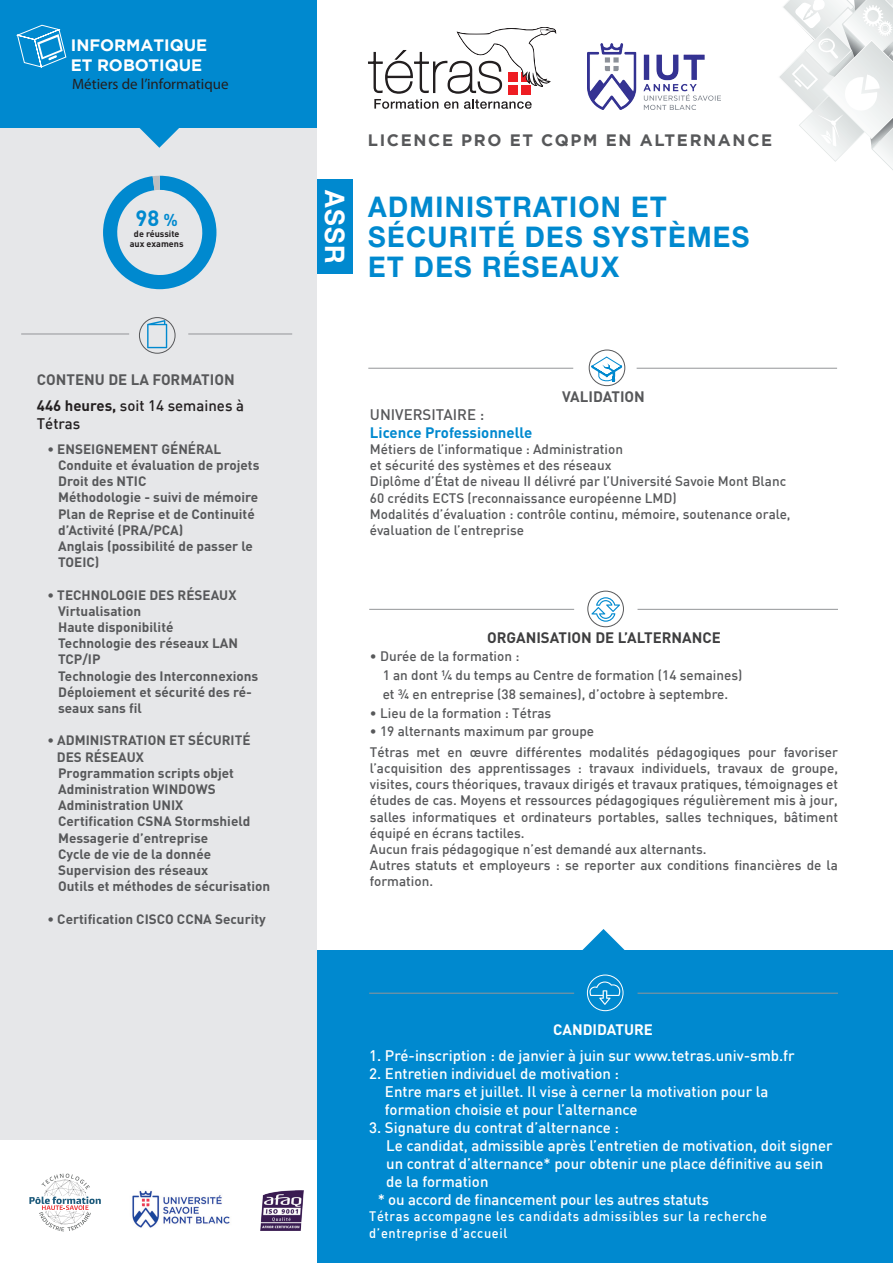
<style>
.page{position:relative;width:893px;height:1263px;background:#fff}
.page>*{position:absolute;margin:0;border:0;box-sizing:border-box;transform-origin:0 0}
.t1{font:700 28.5px/30px "Helvetica Neue LT Std";letter-spacing:.05em;color:#0089cf;scale:.95 1}
.t2{font:700 27px "Helvetica Neue LT Std";color:#fff;scale:.95 1}
.t3{font:700 21.9px "DIN";color:#0089cf}
.t4{font:700 16.5px "Gotham";letter-spacing:.1em;color:#57585a}
.t5{font:700 16.5px/19.8px "Gotham";color:#fff}
.t6{font:500 15px/18px "DIN";color:#fff}
.t7{font:700 15px/26.5px "DIN";color:#57585a}
.t8{font:700 15px "DIN";color:#3e3e3f}
.t9{font:15px "Myriad Pro";color:#231f20}
.t10{font:700 15px "DIN";color:#0089cf}
.t11{font:500 15px "DIN";color:#57585a}
.t12{font:700 15px "DIN";color:#fff}
.t13{font:500 15px "DIN";color:#231f20}
.t14{font:500 13.5px/16.2px "DIN";color:#57585a}
.t15{font:700 13.5px/16.2px "DIN";color:#57585a}
.t16{font:500 13.5px/16.2px "DIN";letter-spacing:.05em;color:#fff;scale:.95 1}
.t17{font:700 9px/10.8px "DIN";color:#231f20;text-align:center}
.s1{font-size:16.95px}
.s2{color:#231f20}
.s3{font-weight:500;color:#231f20}
</style>
<div class="page">
<div style="left:0;top:0;width:317px;height:1263px;background:#e6e7e9"></div>
<div style="left:317px;top:951px;width:576px;height:312px;background:#0089cf"></div>
<svg style="left:147px;top:320px;width:20px;height:28px"></svg>
<div style="left:139px;top:317px;width:36px;height:37px;border:1px solid #57585a;border-radius:50%"></div>
<hr style="left:368px;top:368px;width:205px;height:1px;background:#939598">
<hr style="left:637px;top:368px;width:200px;height:1px;background:#939598">
<div style="left:589px;top:350px;width:36px;height:36px;border:1px solid #57585a;border-radius:50%"></div>
<div style="left:587px;top:591px;width:37px;height:36px;border:1px solid #57585a;border-radius:50%"></div>
<hr style="left:369px;top:609px;width:205px;height:1px;background:#939598">
<hr style="left:637px;top:609px;width:201px;height:1px;background:#939598">
<svg style="left:591px;top:597px;width:29px;height:25px"></svg>
<svg style="left:591px;top:356px;width:31px;height:30px"></svg>
<hr style="left:21px;top:334px;width:108px;height:1px;background:#939598">
<hr style="left:188px;top:334px;width:104px;height:1px;background:#939598">
<svg style="left:582px;top:929px;width:43px;height:22px"></svg>
<svg style="left:139px;top:128px;width:40px;height:20px"></svg>
<div style="left:0;top:0;width:316px;height:128px;background:#0089cf"></div>
<div style="left:317px;top:180px;width:35px;height:94px;background:#0089cf"></div>
<svg style="left:17px;top:25px;width:49px;height:42px"></svg>
<svg style="left:103px;top:176px;width:113px;height:113px"></svg>
<div style="left:0;top:1140px;width:317px;height:123px;background:#fff"></div>
<img style="left:132px;top:1190px;width:98px;height:38px">
<img style="left:260px;top:1190px;width:43px;height:40px">
<svg style="left:29px;top:1173px;width:72px;height:58px"></svg>
<hr style="left:369px;top:993px;width:205px;height:1px;background:#939598">
<hr style="left:637px;top:993px;width:201px;height:1px;background:#939598">
<div style="left:587px;top:975px;width:36px;height:36px;border:1px solid #fff;border-radius:50%"></div>
<svg style="left:589px;top:981px;width:31px;height:24px"></svg>
<svg style="left:368px;top:27px;width:188px;height:82px"></svg>
<img style="left:588px;top:43px;width:132px;height:67px">
<svg style="left:779px;top:0;width:114px;height:170px"></svg>
<p class="t5" style="left:71px;top:35px;width:138px">INFORMATIQUE<br>ET ROBOTIQUE</p>
<p class="t9" style="left:72px;top:75px;width:158px">Métiers de l’informatique</p>
<h3 class="t3" style="left:136px;top:204px;width:44px">98 <span class="s1">%</span></h3>
<p class="t17" style="left:130px;top:228px;width:55px">de réussite aux examens</p>
<p class="t7" style="left:37px;top:365px;width:209px">CONTENU DE LA FORMATION<br><span class="s2">446 heures,</span> <span class="s3">soit 14 semaines à</span></p>
<p class="t13" style="left:37px;top:414px;width:45px">Tétras</p>
<p class="t15" style="left:58px;top:440px;width:203px;text-indent:-11px">• ENSEIGNEMENT GÉNÉRAL<br>Conduite et évaluation de projets<br>Droit des NTIC<br>Méthodologie - suivi de mémoire<br>Plan de Reprise et de Continuité d’Activité (PRA/PCA)<br>Anglais (possibilité de passer le<br>TOEIC)</p>
<p class="t15" style="left:58px;top:586px;width:202px;text-indent:-11px">• TECHNOLOGIE DES RÉSEAUX<br>Virtualisation<br>Haute disponibilité<br>Technologie des réseaux LAN<br>TCP/IP<br>Technologie des Interconnexions<br>Déploiement et sécurité des ré&shy;seaux sans fil</p>
<p class="t15" style="left:57px;top:732px;width:215px;text-indent:-9px">• ADMINISTRATION ET SÉCURITÉ<br>DES RÉSEAUX<br>Programmation scripts objet<br>Administration WINDOWS<br>Administration UNIX<br>Certification CSNA Stormshield<br>Messagerie d’entreprise<br>Cycle de vie de la donnée<br>Supervision des réseaux<br>Outils et méthodes de sécurisation</p>
<p class="t15" style="left:48px;top:910px;width:220px">• Certification CISCO CCNA Security</p>
<h2 class="t2" style="left:351px;top:190px;width:79px;rotate:90deg">ASSR</h2>
<p class="t4" style="left:368px;top:129px;width:406px">LICENCE PRO ET CQPM EN ALTERNANCE</p>
<h1 class="t1" style="left:368px;top:191px;width:403px">ADMINISTRATION ET<br>SÉCURITÉ DES SYSTÈMES<br>ET DES RÉSEAUX</h1>
<p class="t7" style="left:562px;top:382px;width:84px">VALIDATION</p>
<p class="t11" style="left:370px;top:405px;width:116px">UNIVERSITAIRE :</p>
<p class="t10" style="left:370px;top:422px;width:164px">Licence Professionnelle</p>
<p class="t14" style="left:370px;top:440px;width:422px">Métiers de l’informatique : Administration<br>et sécurité des systèmes et des réseaux<br>Diplôme d’État de niveau II délivré par l’Université Savoie Mont Blanc 60 crédits ECTS (reconnaissance européenne LMD)<br>Modalités d’évaluation : contrôle continu, mémoire, soutenance orale, évaluation de l’entreprise</p>
<p class="t8" style="left:487px;top:627px;width:235px">ORGANISATION DE L’ALTERNANCE</p>
<p class="t14" style="left:383px;top:647px;width:361px;line-height:18.8px;text-indent:-13px">• Durée de la formation :<br>1 an dont ¼ du temps au Centre de formation (14 semaines) et ¾ en entreprise (38 semaines), d’octobre à septembre.</p>
<p class="t14" style="left:370px;top:704px;width:183px">• Lieu de la formation : Tétras</p>
<p class="t14" style="left:370px;top:721px;width:469px;line-height:20.4px">• 19 alternants maximum par groupe<br>Tétras met en œuvre différentes modalités pédagogiques pour favoriser</p>
<p class="t14" style="left:370px;top:759px;width:470px">l’acquisition des apprentissages : travaux individuels, travaux de groupe, visites, cours théoriques, travaux dirigés et travaux pratiques, témoignages et études de cas. Moyens et ressources pédagogiques régulièrement mis à jour, salles informatiques et ordinateurs portables, salles techniques, bâtiment équipé en écrans tactiles.<br>Aucun frais pédagogique n’est demandé aux alternants.<br>Autres statuts et employeurs : se reporter aux conditions financières de la formation.</p>
<p class="t12" style="left:553px;top:1019px;width:101px">CANDIDATURE</p>
<p class="t6" style="left:369px;top:1046px;width:427px">1. Pré-inscription : de janvier à juin sur www.tetras.univ-smb.fr</p>
<p class="t6" style="left:385px;top:1064px;width:385px;text-indent:-16px">2. Entretien individuel de motivation :<br>Entre mars et juillet. Il vise à cerner la motivation pour la formation choisie et pour l’alternance</p>
<p class="t6" style="left:369px;top:1118px;width:251px">3. Signature du contrat d’alternance :</p>
<p class="t6" style="left:386px;top:1136px;width:448px">Le candidat, admissible après l’entretien de motivation, doit signer</p>
<p class="t6" style="left:386px;top:1154px;width:439px">un contrat d’alternance* pour obtenir une place définitive au sein</p>
<p class="t6" style="left:386px;top:1172px;width:104px">de la formation</p>
<p class="t6" style="left:378px;top:1190px;width:333px">* ou accord de financement pour les autres statuts</p>
<p class="t16" style="left:369px;top:1208px;width:420px">Tétras accompagne les candidats admissibles sur la recherche d’entreprise d’accueil</p>
</div>
